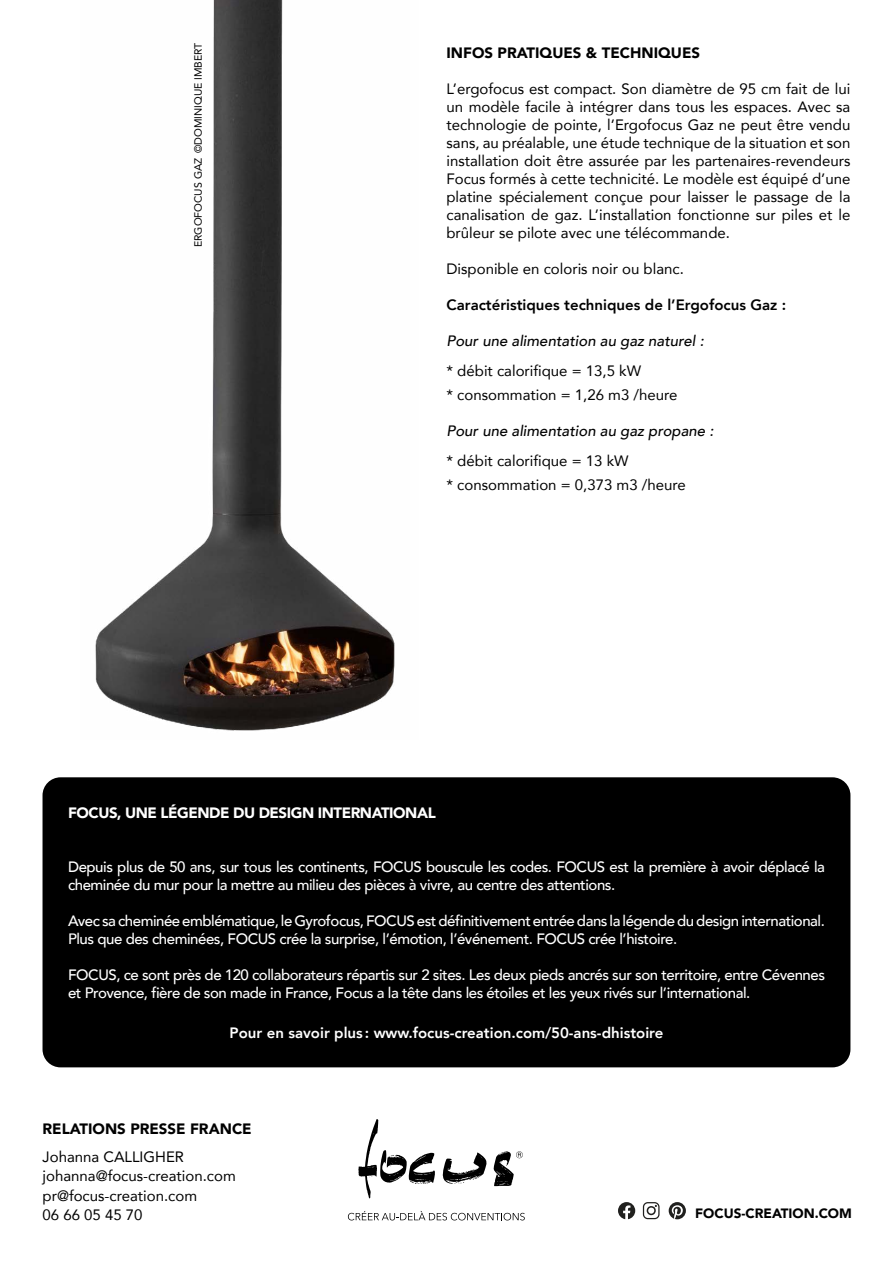
<style>
.page{position:relative;width:893px;height:1263px;background:#fff}
.page>*{position:absolute;margin:0;border:0;box-sizing:border-box;transform-origin:0 0}
.t1{font:15px/18px "Avenir";color:#000}
.t2{font:500 15px/18px "Avenir";letter-spacing:-.03em;color:#fff}
.t3{font:italic 500 15px "Avenir";color:#000}
.t4{font:800 15px "Avenir";color:#fff}
.t5{font:900 15px "Avenir";color:#000}
.t6{font:800 15px "Avenir";color:#000}
.t7{font:900 15px "Avenir";letter-spacing:-.03em;color:#fff}
.t8{font:900 13.5px "Avenir";color:#000}
.t9{font:10.5px "Avenir";color:#000}
</style>
<div class="page">
<div style="left:43px;top:777px;width:807px;height:290px;background:#000;border-radius:18px"></div>
<svg style="left:618px;top:1202px;width:17px;height:17px"></svg>
<svg style="left:669px;top:1202px;width:17px;height:17px"></svg>
<svg style="left:643px;top:1202px;width:16px;height:17px"></svg>
<svg style="left:358px;top:1119px;width:77px;height:80px"></svg>
<svg style="left:443px;top:1152px;width:44px;height:32px"></svg>
<svg style="left:494px;top:1151px;width:29px;height:36px"></svg>
<svg style="left:348px;top:1211px;width:177px;height:9px"></svg>
<img style="left:95px;top:0;width:300px;height:731px">
<p class="t9" style="left:190px;top:247px;width:206px;rotate:-90deg">ERGOFOCUS GAZ ©DOMINIQUE IMBERT</p>
<p class="t5" style="left:446px;top:39px;width:255px">INFOS PRATIQUES &amp; TECHNIQUES</p>
<p class="t1" style="left:446px;top:79px;width:405px;text-align:justify">L’ergofocus est compact. Son diamètre de 95 cm fait de lui un modèle facile à intégrer dans tous les espaces. Avec sa technologie de pointe, l’Ergofocus Gaz ne peut être vendu sans, au préalable, une étude technique de la situation et son installation doit être assurée par les partenaires-revendeurs Focus formés à cette technicité. Le modèle est équipé d’une platine spécialement conçue pour laisser le passage de la canalisation de gaz. L’installation fonctionne sur piles et le brûleur se pilote avec une télécommande.</p>
<p class="t1" style="left:446px;top:259px;width:239px">Disponible en coloris noir ou blanc.</p>
<p class="t6" style="left:446px;top:293px;width:341px">Caractéristiques techniques de l’Ergofocus Gaz :</p>
<p class="t3" style="left:446px;top:331px;width:259px">Pour une alimentation au gaz naturel :</p>
<p class="t1" style="left:446px;top:358px;width:232px;line-height:24px">* débit calorifique = 13,5 kW<br>* consommation = 1,26 m3 /heure</p>
<p class="t3" style="left:446px;top:421px;width:269px">Pour une alimentation au gaz propane :</p>
<p class="t1" style="left:446px;top:448px;width:241px;line-height:24px">* débit calorifique = 13 kW<br>* consommation = 0,373 m3 /heure</p>
<p class="t7" style="left:68px;top:800px;width:369px">FOCUS, UNE LÉGENDE DU DESIGN INTERNATIONAL</p>
<p class="t2" style="left:68px;top:857px;width:758px">Depuis plus de 50 ans, sur tous les continents, FOCUS bouscule les codes. FOCUS est la première à avoir déplacé la cheminée du mur pour la mettre au milieu des pièces à vivre, au centre des attentions.</p>
<p class="t2" style="left:68px;top:911px;width:758px">Avec sa cheminée emblématique, le Gyrofocus, FOCUS est définitivement entrée dans la légende du design international.<br>Plus que des cheminées, FOCUS crée la surprise, l’émotion, l’événement. FOCUS crée l’histoire.</p>
<p class="t2" style="left:68px;top:965px;width:758px">FOCUS, ce sont près de 120 collaborateurs répartis sur 2 sites. Les deux pieds ancrés sur son territoire, entre Cévennes et Provence, fière de son made in France, Focus a la tête dans les étoiles et les yeux rivés sur l’international.</p>
<p class="t4" style="left:230px;top:1021px;width:435px">Pour en savoir plus : www.focus-creation.com/50-ans-dhistoire</p>
<p class="t5" style="left:43px;top:1116px;width:211px">RELATIONS PRESSE FRANCE</p>
<p class="t1" style="left:43px;top:1146px;width:195px;line-height:19.5px">Johanna CALLIGHER johanna@focus-creation.com pr@focus-creation.com<br>06 66 05 45 70</p>
<p class="t8" style="left:695px;top:1201px;width:158px">FOCUS-CREATION.COM</p>
</div>
